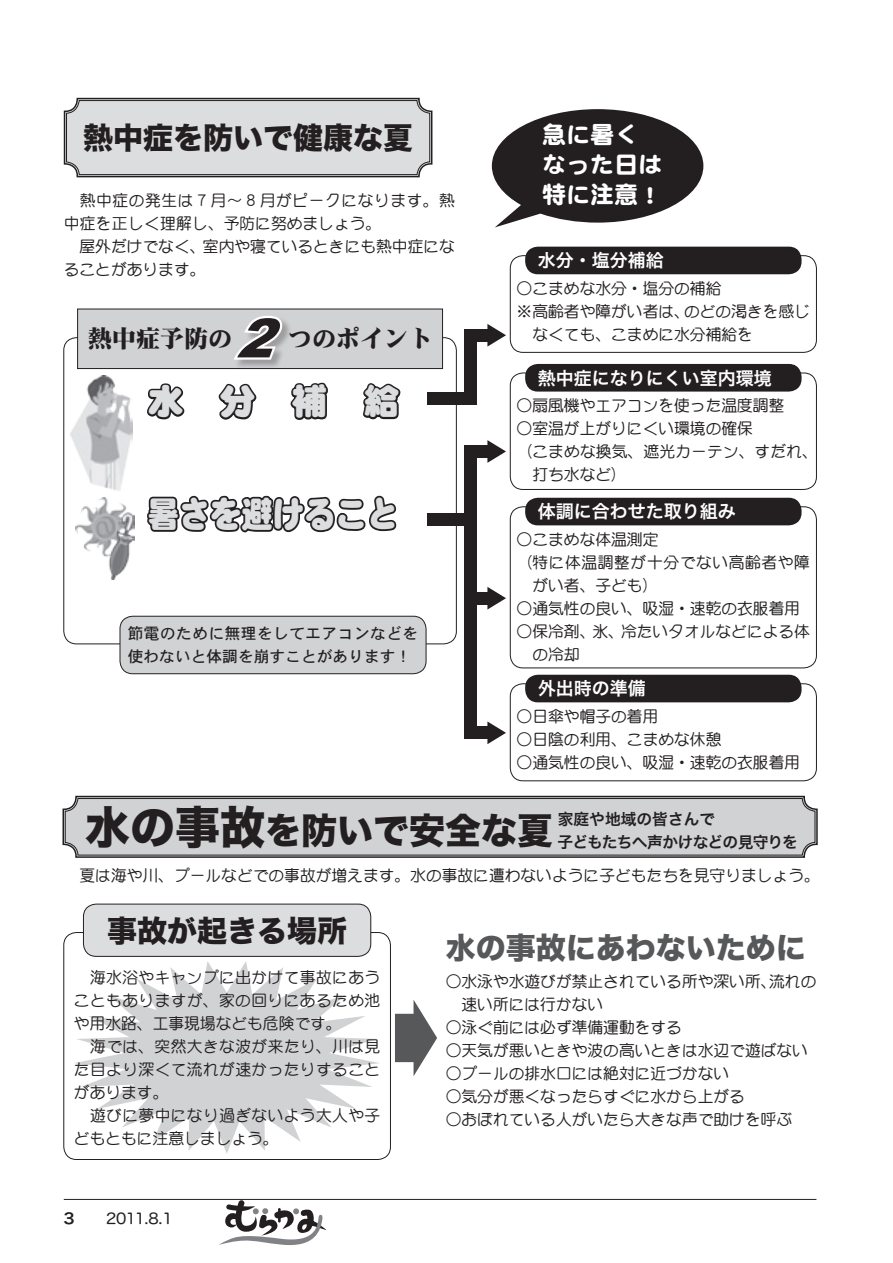
<style>
.page{position:relative;width:893px;height:1263px;background:#fff}
.page>*{position:absolute;margin:0;border:0;box-sizing:border-box;transform-origin:0 0}
.t1{font:italic 900 54px "Arial";color:#231f20}
.t2{font:36px "Hira Kaku Std W8";color:#231f20}
.t3{font:36px "DF Maru Gothic Std W12";color:#dcdddf;scale:.87 1}
.t4{font:36px "DF Maru Gothic Std W12";color:#dcdddf}
.t5{font:30px "Hira Kaku Std W8";color:#231f20}
.t6{font:30px "Hira Kaku Std W8";color:#57585a}
.t7{font:24px/30px "DF Maru Gothic Std W9";color:#fff}
.t8{font:24px "DF Mincho Std W12";color:#231f20}
.t9{font:18px "Hira Kaku Pro W6";color:#fff}
.t10{font:15.75px/23px "DF Maru Gothic Std W5";color:#231f20}
.t11{font:15.75px "DF Maru Gothic Std W5";letter-spacing:.04em;color:#231f20}
.t12{font:15.75px/23px "DFHS Gothic Std W5";letter-spacing:.025em;color:#231f20}
.t13{font:15.75px/23.1px "DF Maru Gothic Std W5";letter-spacing:.025em;color:#231f20}
.t14{font:15.75px/23px "Hira Kaku Pro W6";letter-spacing:-.035em;color:#231f20}
.t15{font:14.85px "Hira Maru Pro W4";color:#231f20;scale:1.06 1}
.s1{font-size:45px}
</style>
<div class="page">
<svg style="left:219px;top:1200px;width:108px;height:46px"></svg>
<hr style="left:64px;top:1199px;width:752px;height:1px;background:#231f20">
<div style="left:63px;top:932px;width:328px;height:228px;border:1px solid #231f20;border-radius:13px"></div>
<svg style="left:74px;top:961px;width:305px;height:193px;fill:#d1d2d4"></svg>
<div style="left:510px;top:255px;width:307px;height:98px;border:1px solid #231f20;border-radius:13px"></div>
<svg style="left:63px;top:97px;width:370px;height:81px;background:#d4d5d7"></svg>
<div style="left:66px;top:100px;width:364px;height:75px;border:1px solid #231f20;border-radius:13px"></div>
<svg style="left:492px;top:109px;width:211px;height:118px"></svg>
<svg style="left:147px;top:383px;width:38px;height:37px"></svg>
<svg style="left:218px;top:383px;width:39px;height:37px"></svg>
<svg style="left:290px;top:382px;width:38px;height:38px"></svg>
<svg style="left:360px;top:369px;width:45px;height:51px"></svg>
<svg style="left:147px;top:495px;width:250px;height:38px"></svg>
<div style="left:78px;top:309px;width:365px;height:60px;background:#d1d2d4"></div>
<div style="left:77px;top:309px;width:366px;height:60px;border:1px solid #231f20"></div>
<div style="left:234px;top:314px;width:58px;height:55px;background:#231f20;opacity:.3"></div>
<svg style="left:233px;top:314px;width:53px;height:48px"></svg>
<img style="left:75px;top:497px;width:60px;height:83px">
<img style="left:71px;top:376px;width:61px;height:114px">
<div style="left:525px;top:247px;width:276px;height:27px;background:#231f20;border-radius:13px"></div>
<div style="left:510px;top:373px;width:307px;height:117px;border:1px solid #231f20;border-radius:13px"></div>
<div style="left:525px;top:364px;width:276px;height:28px;background:#231f20;border-radius:13px"></div>
<div style="left:510px;top:506px;width:307px;height:162px;border:1px solid #231f20;border-radius:13px"></div>
<div style="left:525px;top:498px;width:276px;height:27px;background:#231f20;border-radius:13px"></div>
<div style="left:510px;top:683px;width:307px;height:98px;border:1px solid #231f20;border-radius:13px"></div>
<div style="left:525px;top:675px;width:276px;height:27px;background:#231f20;border-radius:13px"></div>
<div style="left:464px;top:329px;width:27px;height:13px;background:#231f20"></div>
<svg style="left:487px;top:324px;width:19px;height:23px"></svg>
<div style="left:464px;top:445px;width:27px;height:13px;background:#231f20"></div>
<svg style="left:487px;top:440px;width:19px;height:23px"></svg>
<div style="left:468px;top:592px;width:23px;height:13px;background:#231f20"></div>
<svg style="left:487px;top:587px;width:19px;height:22px"></svg>
<div style="left:464px;top:726px;width:27px;height:13px;background:#231f20"></div>
<svg style="left:487px;top:721px;width:19px;height:23px"></svg>
<div style="left:464px;top:452px;width:13px;height:281px;background:#231f20"></div>
<div style="left:120px;top:616px;width:306px;height:58px;background:#d1d2d4;border-radius:13px"></div>
<div style="left:120px;top:616px;width:306px;height:58px;border:1px solid #231f20;border-radius:13px"></div>
<svg style="left:62px;top:795px;width:756px;height:63px;background:#c7c7c9"></svg>
<div style="left:65px;top:798px;width:750px;height:57px;border:1px solid #231f20;border-radius:13px"></div>
<div style="left:83px;top:904px;width:288px;height:52px;background:#dcdddf;border-radius:13px"></div>
<div style="left:83px;top:904px;width:288px;height:52px;border:1px solid #231f20;border-radius:13px"></div>
<svg style="left:395px;top:1000px;width:42px;height:76px"></svg>
<div style="left:427px;top:513px;width:46px;height:13px;background:#231f20"></div>
<div style="left:464px;top:331px;width:13px;height:74px;background:#231f20"></div>
<div style="left:427px;top:392px;width:46px;height:13px;background:#231f20"></div>
<h3 class="t5" style="left:83px;top:121px;width:331px">熱中症を防いで健康な夏</h3>
<p class="t11" style="left:80px;top:192px;width:377px">熱中症の発生は７月～８月がピークになります。熱</p>
<p class="t10" style="left:64px;top:212px;width:319px">中症を正しく理解し、予防に努めましょう。</p>
<p class="t10" style="left:203px;top:235px;width:253px">室内や寝ているときにも熱中症にな</p>
<p class="t10" style="left:64px;top:235px;width:143px;text-align:right">屋外だけでなく、ることがあります。</p>
<h1 class="t1" style="left:236px;top:308px;width:60px">2</h1>
<h3 class="t8" style="left:88px;top:326px;width:345px">熱中症予防の　　つのポイント</h3>
<h2 class="t4" style="left:147px;top:382px;width:253px">水　分　補　給</h2>
<h2 class="t3" style="left:147px;top:495px;width:289px">暑さを避けること</h2>
<p class="t12" style="left:128px;top:622px;width:292px">節電のために無理をしてエアコンなどを使わないと体調を崩すことがあります!</p>
<h3 class="t7" style="left:542px;top:119px;width:121px">急に暑くなった日は特に注意!</h3>
<p class="t9" style="left:538px;top:244px;width:127px">水分・塩分補給</p>
<p class="t10" style="left:684px;top:276px;width:127px;text-indent:-167px">○こまめな水分・塩分の補給<br>のどの渇きを感じ</p>
<p class="t10" style="left:532px;top:299px;width:222px;text-indent:-16px">※高齢者や障がい者は、<br>なくても、こまめに水分補給を</p>
<p class="t9" style="left:538px;top:361px;width:235px">熱中症になりにくい室内環境</p>
<p class="t10" style="left:517px;top:394px;width:269px">○扇風機やエアコンを使った温度調整</p>
<p class="t10" style="left:517px;top:417px;width:238px">○室温が上がりにくい環境の確保</p>
<p class="t10" style="left:517px;top:440px;width:303px">（こまめな換気、遮光カーテン、すだれ、</p>
<p class="t10" style="left:532px;top:463px;width:96px">打ち水など(</p>
<p class="t9" style="left:538px;top:495px;width:199px">体調に合わせた取り組み</p>
<p class="t10" style="left:517px;top:528px;width:143px">○こまめな体温測定</p>
<p class="t11" style="left:517px;top:554px;width:295px">（特に体温調整が十分でない高齢者や障</p>
<p class="t10" style="left:532px;top:574px;width:127px">がい者、子ども(</p>
<p class="t10" style="left:621px;top:597px;width:190px;text-indent:-104px">○通気性の良い、吸湿・速乾の衣服着用冷たいタオルなどによる体</p>
<p class="t10" style="left:592px;top:620px;width:33px">氷、</p>
<p class="t10" style="left:517px;top:620px;width:80px;text-align:center">○保冷剤、の冷却</p>
<p class="t9" style="left:538px;top:672px;width:109px">外出時の準備</p>
<p class="t10" style="left:517px;top:704px;width:143px">○日傘や帽子の着用</p>
<p class="t10" style="left:517px;top:727px;width:206px">○日陰の利用、こまめな休憩</p>
<p class="t10" style="left:517px;top:751px;width:285px">○通気性の良い、吸湿・速乾の衣服着用</p>
<h2 class="t2" style="left:85px;top:810px;width:469px"><span class="s1">水の事故</span>を防いで安全な夏</h2>
<p class="t10" style="left:80px;top:863px;width:742px">夏は海や川、プールなどでの事故が増えます。水の事故に遭わないように子どもたちを見守りましょう。</p>
<p class="t14" style="left:557px;top:807px;width:242px">家庭や地域の皆さんで<br>子どもたちへ声かけなどの見守りを</p>
<h3 class="t5" style="left:107px;top:914px;width:241px">事故が起きる場所</h3>
<p class="t10" style="left:74px;top:966px;width:308px;text-align:justify;text-indent:16px">海水浴やキャンプに出かけて事故にあうこともありますが、家の回りにあるため池や用水路、工事現場なども危険です。</p>
<p class="t10" style="left:74px;top:1035px;width:308px;text-align:justify;text-indent:16px">海では、突然大きな波が来たり、川は見た目より深くて流れが速かったりすることがあります。</p>
<p class="t13" style="left:74px;top:1104px;width:308px;text-indent:16px">遊びに夢中になり過ぎないよう大人や子どもともに注意しましょう。</p>
<p class="t15" style="left:106px;top:1206px;width:64px">2011.8.1</p>
<h3 class="t6" style="left:446px;top:931px;width:361px">水の事故にあわないために</h3>
<p class="t10" style="left:769px;top:970px;width:49px">流れの</p>
<p class="t10" style="left:461px;top:969px;width:316px;text-indent:-16px">○水泳や水遊びが禁止されている所や深い所、速い所には行かない</p>
<p class="t10" style="left:446px;top:1016px;width:238px">○泳ぐ前には必ず準備運動をする</p>
<p class="t10" style="left:446px;top:1039px;width:364px">○天気が悪いときや波の高いときは水辺で遊ばない</p>
<p class="t10" style="left:446px;top:1062px;width:285px">○プールの排水口には絶対に近づかない</p>
<p class="t10" style="left:446px;top:1085px;width:301px">○気分が悪くなったらすぐに水から上がる</p>
<p class="t10" style="left:446px;top:1108px;width:348px">○おぼれている人がいたら大きな声で助けを呼ぶ</p>
</div>
